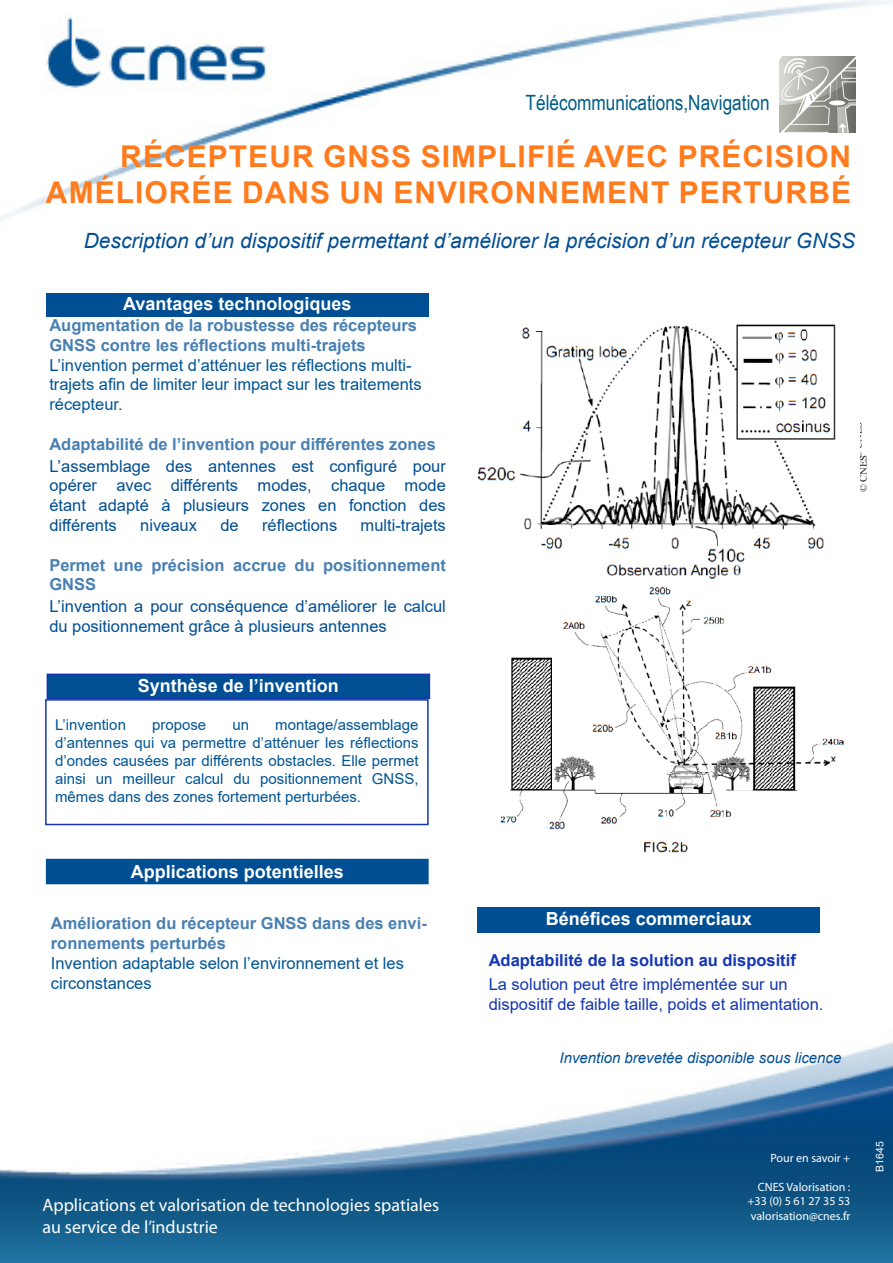
<style>
.page{position:relative;width:893px;height:1263px;background:#fff}
.page>*{position:absolute;margin:0;border:0;box-sizing:border-box;transform-origin:0 0}
.t1{font:700 30px/36px "Arial";letter-spacing:.035em;color:#ff7b1d;text-align:right}
.t2{font:italic 21px "Arial";color:#004e93}
.t3{font:21px "Arial Narrow";color:#005c85}
.t4{font:700 18px "Arial";color:#fff}
.t5{font:18px "Myriad Pro";color:#fff}
.t6{font:16.5px/19.8px "Arial";color:#004e93;text-align:justify}
.t7{font:16.5px/19.8px "Arial";color:#005595}
.t8{font:700 16.5px/19.8px "Arial";color:#4980b2}
.t9{font:16.5px/19.8px "Arial";color:#1436b1}
.t10{font:700 16.5px "Arial";color:#1436b1}
.t11{font:15px/18px "Arial";color:#005595;text-align:justify}
.t12{font:italic 15px "Arial";color:#004e93}
.t13{font:12px "Myriad Pro";color:#fff}
.t14{font:10.5px "Times New Roman";color:#231f20}
.t15{font:10.5px "Arial";color:#fff}
.s1{font-weight:700;color:#4980b2}
</style>
<div class="page">
<img style="left:0;top:0;width:893px;height:1263px">
<img style="left:484px;top:583px;width:374px;height:301px">
<div style="left:47px;top:674px;width:382px;height:24px;background:#004e93"></div>
<div style="left:47px;top:674px;width:383px;height:25px;border:2px solid #1436b1"></div>
<div style="left:46px;top:293px;width:383px;height:23px;background:#004e93"></div>
<div style="left:478px;top:907px;width:342px;height:26px;background:#004e93"></div>
<img style="left:779px;top:56px;width:76px;height:77px">
<div style="left:47px;top:859px;width:381px;height:24px;background:#004e93"></div>
<div style="left:46px;top:859px;width:383px;height:25px;border:2px solid #004e93"></div>
<div style="left:45px;top:699px;width:384px;height:126px;border:2px solid #1436b1"></div>
<img style="left:467px;top:305px;width:392px;height:278px">
<p class="t3" style="left:526px;top:87px;width:246px">Télécommunications,Navigation</p>
<p class="t1" style="left:46px;top:139px;width:807px">RÉCEPTEUR GNSS SIMPLIFIÉ AVEC PRÉCISION<br>AMÉLIORÉE DANS UN ENVIRONNEMENT PERTURBÉ</p>
<p class="t2" style="left:84px;top:227px;width:773px">Description d’un dispositif permettant d’améliorer la précision d’un récepteur GNSS</p>
<p class="t4" style="left:123px;top:291px;width:230px">Avantages technologiques</p>
<p class="t7" style="left:49px;top:315px;width:374px"><span class="s1">Augmentation de la robustesse des récepteurs GNSS contre les réflections multi-trajets </span>L’invention permet d’atténuer les réflections multi&shy;trajets afin de limiter leur impact sur les traitements récepteur.</p>
<p class="t8" style="left:49px;top:434px;width:388px">Adaptabilité de l’invention pour différentes zones</p>
<p class="t6" style="left:49px;top:456px;width:398px">L’assemblage des antennes est configuré pour opérer avec différents modes, chaque mode étant adapté à plusieurs zones en fonction des différents</p>
<p class="t6" style="left:140px;top:515px;width:58px">niveaux</p>
<p class="t6" style="left:220px;top:515px;width:20px">de</p>
<p class="t6" style="left:262px;top:515px;width:77px">réflections</p>
<p class="t6" style="left:361px;top:515px;width:87px">multi-trajets</p>
<p class="t8" style="left:49px;top:555px;width:398px">Permet une précision accrue du positionnement<br>GNSS</p>
<p class="t6" style="left:49px;top:597px;width:398px">L’invention a pour conséquence d’améliorer le calcul du positionnement grâce à plusieurs antennes</p>
<p class="t4" style="left:138px;top:673px;width:203px">Synthèse de l’invention</p>
<p class="t11" style="left:55px;top:715px;width:365px;text-indent:220px">montage/assemblage d’antennes qui va permettre d’atténuer les réflections d’ondes causées par différents obstacles. Elle permet ainsi un meilleur calcul du positionnement GNSS, mêmes dans des zones fortement perturbées.</p>
<p class="t11" style="left:55px;top:715px;width:72px">L’invention</p>
<p class="t11" style="left:152px;top:715px;width:56px">propose</p>
<p class="t11" style="left:232px;top:715px;width:18px">un</p>
<p class="t14" style="left:851px;top:459px;width:39px;rotate:-90deg">© CNES</p>
<p class="t14" style="left:856px;top:492px;width:39px;rotate:-90deg">© CNES</p>
<p class="t4" style="left:131px;top:859px;width:215px">Applications potentielles</p>
<p class="t4" style="left:546px;top:905px;width:208px">Bénéfices commerciaux</p>
<p class="t8" style="left:51px;top:914px;width:377px">Amélioration du récepteur GNSS dans des envi&shy;ronnements perturbés</p>
<p class="t7" style="left:51px;top:953px;width:355px">Invention adaptable selon l’environnement et les circonstances</p>
<p class="t10" style="left:489px;top:949px;width:309px">Adaptabilité de la solution au dispositif</p>
<p class="t9" style="left:489px;top:974px;width:336px">La solution peut être implémentée sur un dispositif de faible taille, poids et alimentation.</p>
<p class="t12" style="left:559px;top:1048px;width:283px">Invention brevetée disponible sous licence</p>
<p class="t5" style="left:43px;top:1194px;width:398px">Applications et valorisation de technologies spatiales</p>
<p class="t5" style="left:43px;top:1216px;width:177px">au service de l’industrie</p>
<p class="t13" style="left:770px;top:1151px;width:82px">Pour en savoir +</p>
<p class="t13" style="left:758px;top:1179px;width:94px">CNES Valorisation :</p>
<p class="t13" style="left:747px;top:1194px;width:105px">+33 (0) 5 61 27 35 53</p>
<p class="t13" style="left:751px;top:1208px;width:101px">valorisation@cnes.fr</p>
<p class="t15" style="left:873px;top:1172px;width:32px;rotate:-90deg">B1645</p>
</div>
